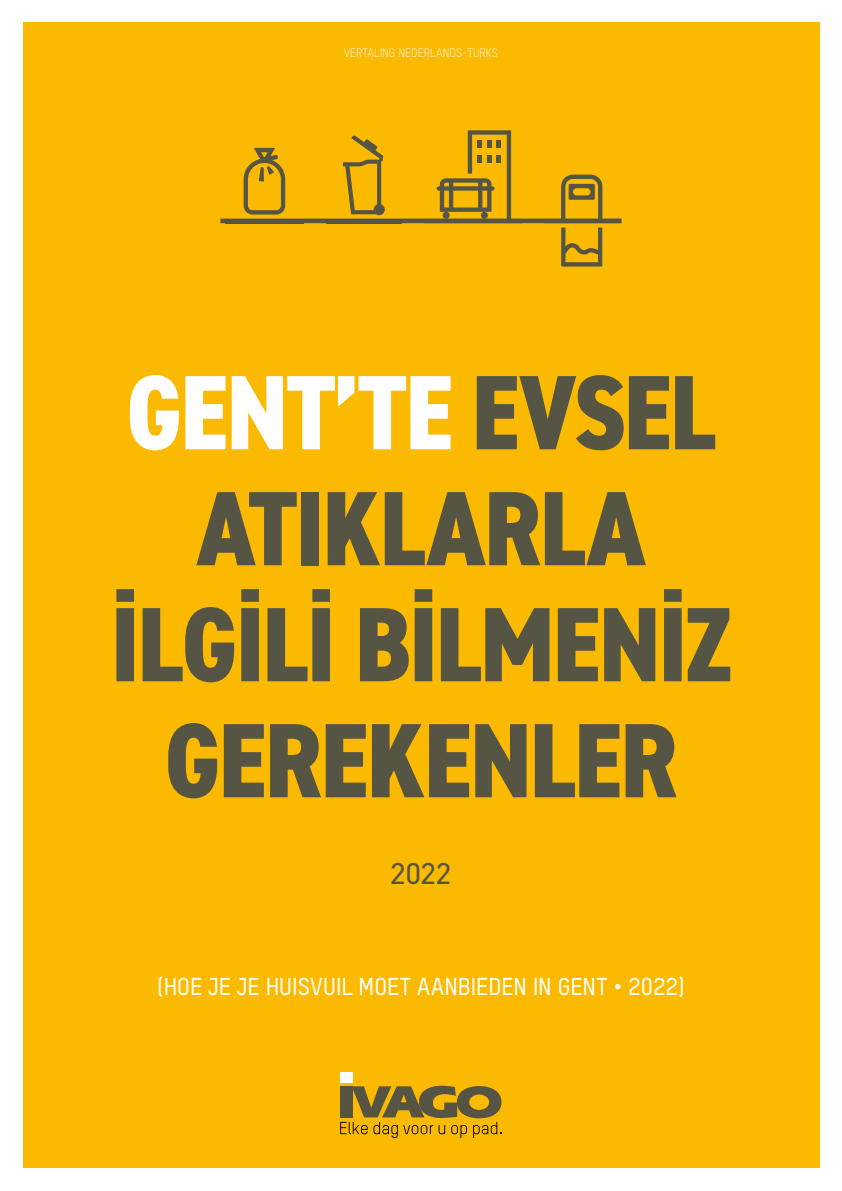
<style>
.page{position:relative;width:842px;height:1191px;background:#fff}
.page>*{position:absolute;margin:0;border:0;box-sizing:border-box;transform-origin:0 0}
.t1{font:800 condensed 106px/116px "DIN2014";letter-spacing:-.02em;color:#565544;text-align:center}
.t2{font:30.4px "DIN2014";color:#565544}
.t3{font:500 24px "TSTAR";color:#fff}
.t4{font:300 12px "TSTAR";color:#fff}
.s1{color:#fff}
</style>
<div class="page">
<div style="left:23px;top:23px;width:796px;height:1145px;background:#fbba00"></div>
<svg style="left:544px;top:175px;width:75px;height:91px"></svg>
<svg style="left:244px;top:148px;width:41px;height:66px"></svg>
<svg style="left:343px;top:135px;width:42px;height:80px"></svg>
<hr style="left:220px;top:219px;width:401px;height:4px;background:#565544">
<svg style="left:424px;top:130px;width:98px;height:89px"></svg>
<div style="left:340px;top:1071px;width:12px;height:11px;background:#fff"></div>
<svg style="left:340px;top:1085px;width:161px;height:53px"></svg>
<p class="t4" style="left:344px;top:45px;width:155px">VERTALING NEDERLANDS-TURKS</p>
<p class="t1" style="left:110px;top:355px;width:623px"><span class="s1">GENT’TE</span> EVSEL<br>ATIKLARLA<br>ILGILI BILMENIZ<br>GEREKENLER</p>
<p class="t2" style="left:391px;top:855px;width:62px">2022</p>
<p class="t3" style="left:157px;top:972px;width:529px">(HOE JE JE HUISVUIL MOET AANBIEDEN IN GENT • 2022)</p>
</div>
